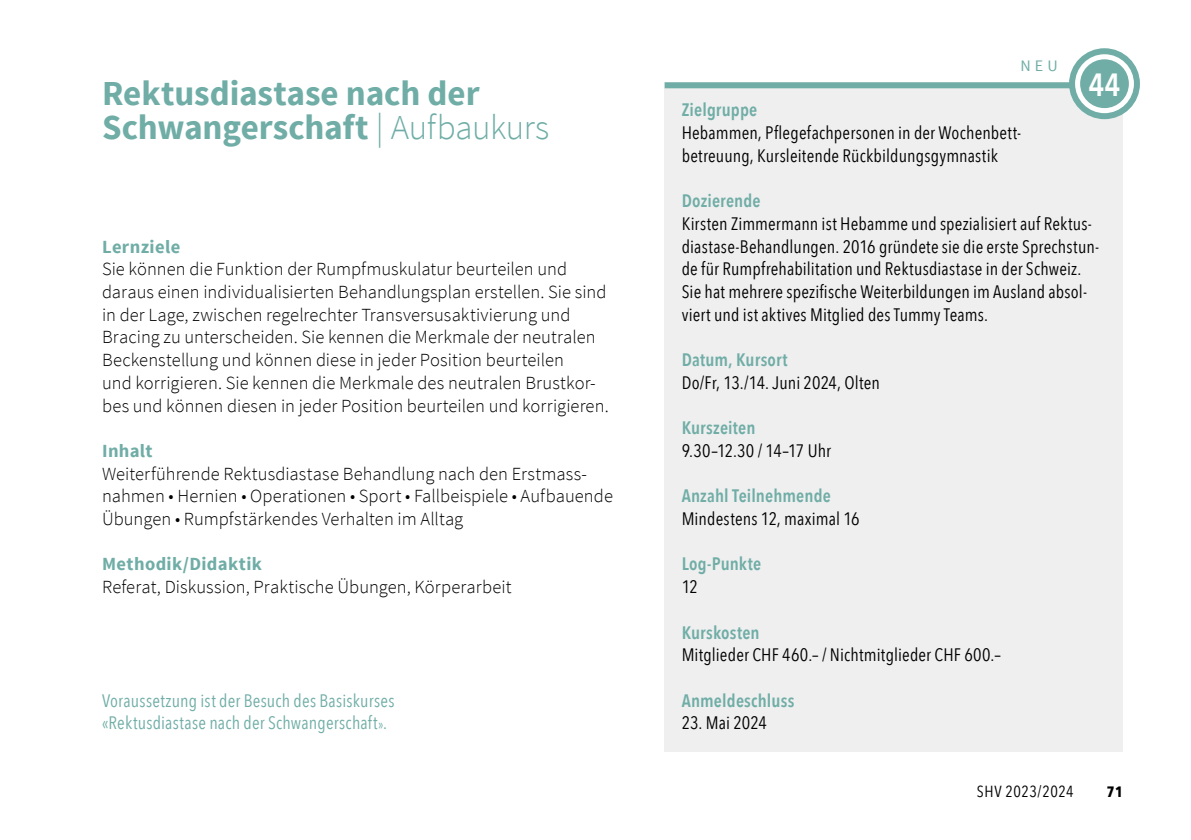
<style>
.page{position:relative;width:1191px;height:840px;background:#fff}
.page>*{position:absolute;margin:0;border:0;box-sizing:border-box;transform-origin:0 0}
.t1{font:700 35px/34px "Source Sans Pro";letter-spacing:-.005em;color:#6fada6}
.t2{font:600 32px "Avenir Next Condensed";color:#fff}
.t3{font:300 18.4px/22.6px "Source Sans Pro";letter-spacing:.005em;color:#000}
.t4{font:700 18.4px "Source Sans Pro";letter-spacing:.02em;color:#6fada6}
.t5{font:18px/22.6px "Avenir Next Condensed";letter-spacing:.01em;color:#000}
.t6{font:600 18px "Avenir Next Condensed";letter-spacing:.01em;color:#6fada6}
.t7{font:18px/22.6px "Avenir Next Condensed";letter-spacing:.01em;color:#6fada6}
.t8{font:16px "Avenir Next Condensed";letter-spacing:.03em;color:#000}
.t9{font:16px "Source Sans Pro";color:#6fada6}
.t10{font:700 15px "Avenir Next Condensed";color:#000}
.s1{font-weight:300}
.s2{font-size:14px}
</style>
<div class="page">
<div style="left:664px;top:82px;width:459px;height:669px;background:#efefef"></div>
<div style="left:664px;top:82px;width:420px;height:6px;background:#6fada6"></div>
<svg style="left:1072px;top:51px;width:65px;height:65px"></svg>
<div style="left:1069px;top:48px;width:71px;height:71px;border:6px solid #6fada6;border-radius:50%"></div>
<div style="left:1080px;top:59px;width:48px;height:49px;background:#6fada6;border-radius:50%"></div>
<h1 class="t1" style="left:102px;top:78px;width:449px">Rektusdiastase nach der<br>Schwangerschaft <span class="s1">| Aufbaukurs</span></h1>
<p class="t4" style="left:102px;top:234px;width:80px">Lernziele</p>
<p class="t3" style="left:102px;top:258px;width:508px">Sie können die Funktion der Rumpfmuskulatur beurteilen und daraus einen individualisierten Behandlungsplan erstellen. Sie sind in der Lage, zwischen regelrechter Transversusaktivierung und Bracing zu unterscheiden. Sie kennen die Merkmale der neutralen Beckenstellung und können diese in jeder Position beurteilen<br>und korrigieren. Sie kennen die Merkmale des neutralen Brustkor&shy;bes und können diesen in jeder Position beurteilen und korrigieren.</p>
<p class="t4" style="left:102px;top:438px;width:52px">Inhalt</p>
<p class="t3" style="left:102px;top:462px;width:512px">Weiterführende Rektusdiastase Behandlung nach den Erstmass&shy;nahmen • Hernien • Operationen • Sport • Fallbeispiele • Aufbauende<br>Übungen • Rumpfstärkendes Verhalten im Alltag</p>
<p class="t4" style="left:102px;top:552px;width:161px">Methodik/Didaktik</p>
<p class="t3" style="left:102px;top:575px;width:411px">Referat, Diskussion, Praktische Übungen, Körperarbeit</p>
<p class="t7" style="left:102px;top:687px;width:294px">Voraussetzung ist der Besuch des Basiskurses «Rektusdiastase nach der Schwangerschaft<span class="s2">»</span>.</p>
<p class="t9" style="left:1020px;top:56px;width:39px">NEU</p>
<h2 class="t2" style="left:1088px;top:57px;width:33px">44</h2>
<p class="t6" style="left:681px;top:94px;width:77px">Zielgruppe</p>
<p class="t5" style="left:681px;top:120px;width:341px">Hebammen, Pflegefachpersonen in der Wochenbett&shy;betreuung, Kursleitende Rückbildungsgymnastik</p>
<p class="t6" style="left:681px;top:185px;width:80px">Dozierende</p>
<p class="t5" style="left:681px;top:211px;width:419px">Kirsten Zimmermann ist Hebamme und spezialisiert auf Rektus&shy;diastase-Behandlungen. 2016 gründete sie die erste Sprechstun&shy;de für Rumpfrehabilitation und Rektusdiastase in der Schweiz.<br>Sie hat mehrere spezifische Weiterbildungen im Ausland absol&shy;viert und ist aktives Mitglied des Tummy Teams.</p>
<p class="t6" style="left:681px;top:344px;width:107px">Datum, Kursort</p>
<p class="t5" style="left:681px;top:370px;width:200px">Do/Fr, 13./14. Juni 2024, Olten</p>
<p class="t6" style="left:681px;top:412px;width:75px">Kurszeiten</p>
<p class="t5" style="left:681px;top:438px;width:151px">9.30–12.30 / 14–17 Uhr</p>
<p class="t6" style="left:681px;top:480px;width:151px">Anzahl Teilnehmende</p>
<p class="t5" style="left:681px;top:506px;width:179px">Mindestens 12, maximal 16</p>
<p class="t6" style="left:681px;top:548px;width:81px">Log-Punkte</p>
<p class="t5" style="left:681px;top:574px;width:18px">12</p>
<p class="t6" style="left:681px;top:616px;width:79px">Kurskosten</p>
<p class="t5" style="left:681px;top:642px;width:321px">Mitglieder CHF 460.– / Nichtmitglieder CHF 600.–</p>
<p class="t6" style="left:681px;top:684px;width:114px">Anmeldeschluss</p>
<p class="t5" style="left:681px;top:710px;width:87px">23. Mai 2024</p>
<p class="t8" style="left:977px;top:777px;width:98px">SHV 2023/2024</p>
<p class="t10" style="left:1106px;top:782px;width:18px">71</p>
</div>
